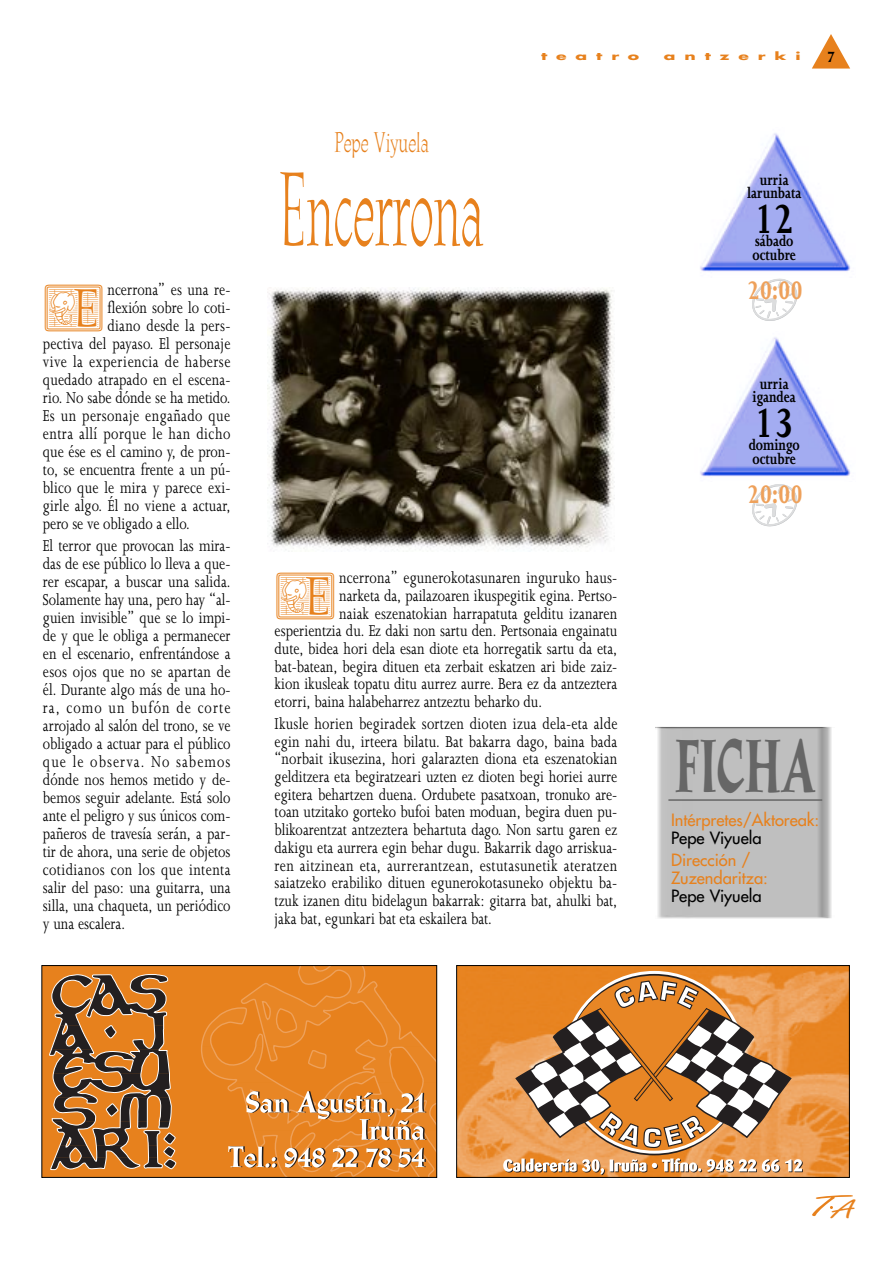
<style>
.page{position:relative;width:893px;height:1263px;background:#fff}
.page>*{position:absolute;margin:0;border:0;box-sizing:border-box;transform-origin:0 0}
.t1{font:99px "Cg Athenaeum";color:#e7811d;scale:.53 1}
.t2{font:700 68.7px "Cg Athenaeum";color:#666;scale:.67 1}
.t3{font:700 46.65px "Joanna";color:#000;scale:.8 1}
.t4{font:46.65px "Cg Athenaeum Initial Positive";color:#e7811d}
.t5{font:700 29.1px "Joanna";color:#eea15b;scale:.8 1}
.t6{font:28.8px "Freestyle Script";color:#e7811d;scale:2.18 1}
.t7{font:27px "Cg Athenaeum";color:#e7811d;scale:.7 1}
.t8{font:18px/18px "Joanna";color:#000;text-align:justify;scale:.8 1}
.t9{font:18px "Joanna";letter-spacing:.035em;color:#000;scale:.8 1}
.t10{font:18px "Joanna";letter-spacing:.03em;color:#000;scale:.8 1}
.t11{font:18px "Joanna";letter-spacing:.025em;color:#000;scale:.8 1}
.t12{font:18px "Joanna";letter-spacing:.02em;color:#000;scale:.8 1}
.t13{font:700 16.95px/13.4px "Joanna";color:#000;text-align:center;scale:.8 1}
.t14{font:16.5px/18px "Futura";color:#e7811d}
.t15{font:16.5px "Futura";color:#000}
.t16{font:700 15px "Cg Athenaeum";color:#000}
.t17{font:700 10.5px "Futura";letter-spacing:.52em;color:#e7811d;scale:1.64 1}
</style>
<div class="page">
<svg style="left:812px;top:34px;width:38px;height:35px"></svg>
<div style="left:42px;top:966px;width:394px;height:211px;background:#e7811d"></div>
<svg style="left:49px;top:974px;width:128px;height:197px"></svg>
<svg style="left:201px;top:967px;width:234px;height:209px"></svg>
<div style="left:41px;top:965px;width:396px;height:213px;border:1px solid #000"></div>
<img style="left:458px;top:967px;width:389px;height:209px">
<svg style="left:503px;top:967px;width:299px;height:209px"></svg>
<div style="left:456px;top:965px;width:393px;height:213px;border:1px solid #000"></div>
<svg style="left:752px;top:279px;width:46px;height:42px"></svg>
<svg style="left:752px;top:484px;width:46px;height:42px"></svg>
<img style="left:700px;top:133px;width:150px;height:139px">
<img style="left:700px;top:337px;width:150px;height:140px">
<img style="left:655px;top:726px;width:177px;height:193px">
<hr style="left:668px;top:799px;width:154px;height:2px;background:#666">
<img style="left:267px;top:288px;width:347px;height:262px">
<p class="t8" style="left:107px;top:283px;width:155px">ncerrona” es una re-</p>
<p class="t8" style="left:107px;top:301px;width:155px">flexión sobre lo coti-</p>
<p class="t12" style="left:107px;top:319px;width:155px">diano desde la pers-</p>
<p class="t8" style="left:43px;top:337px;width:236px">pectiva del payaso. El personaje</p>
<p class="t9" style="left:43px;top:355px;width:236px">vive la experiencia de haberse</p>
<p class="t8" style="left:43px;top:373px;width:236px">quedado atrapado en el escena-</p>
<p class="t8" style="left:43px;top:391px;width:236px">rio. No sabe dónde se ha metido.</p>
<p class="t11" style="left:43px;top:409px;width:236px">Es un personaje engañado que</p>
<p class="t10" style="left:43px;top:427px;width:236px">entra allí porque le han dicho</p>
<p class="t8" style="left:43px;top:445px;width:236px">que ése es el camino y, de pron-</p>
<p class="t8" style="left:43px;top:463px;width:236px">to, se encuentra frente a un pú-</p>
<p class="t8" style="left:43px;top:481px;width:236px">blico que le mira y parece exi-</p>
<p class="t8" style="left:43px;top:499px;width:236px">girle algo. Él no viene a actuar,</p>
<p class="t8" style="left:43px;top:517px;width:185px">pero se ve obligado a ello.</p>
<p class="t8" style="left:43px;top:539px;width:236px">El terror que provocan las mira&shy;das de ese público lo lleva a que&shy;rer escapar, a buscar una salida.<br>Solamente hay una, pero hay “al&shy;guien invisible” que se lo impi&shy;de y que le obliga a permanecer en el escenario, enfrentándose a esos ojos que no se apartan de él. Durante algo más de una ho&shy;ra, como un bufón de corte arrojado al salón del trono, se ve obligado a actuar para el público que le observa. No sabemos dónde nos hemos metido y de&shy;bemos seguir adelante. Está solo ante el peligro y sus únicos com&shy;pañeros de travesía serán, a par&shy;tir de ahora, una serie de objetos cotidianos con los que intenta salir del paso: una guitarra, una silla, una chaqueta, un periódico y una escalera.</p>
<h3 class="t4" style="left:44px;top:285px;width:60px">E</h3>
<h3 class="t7" style="left:334px;top:132px;width:137px">Pepe Viyuela</h3>
<h1 class="t1" style="left:280px;top:172px;width:385px">Encerrona</h1>
<p class="t17" style="left:541px;top:52px;width:61px">teatro</p>
<p class="t17" style="left:663px;top:52px;width:85px">antzerki</p>
<p class="t16" style="left:827px;top:51px;width:8px">7</p>
<p class="t13" style="left:747px;top:174px;width:69px">urria larunbata</p>
<h3 class="t3" style="left:754px;top:202px;width:51px">12</h3>
<p class="t13" style="left:752px;top:236px;width:56px;text-align:left">sábado octubre</p>
<h3 class="t5" style="left:747px;top:279px;width:71px">20:00</h3>
<p class="t13" style="left:752px;top:379px;width:56px">urria igandea</p>
<h3 class="t3" style="left:754px;top:406px;width:51px">13</h3>
<p class="t13" style="left:748px;top:440px;width:65px;text-align:left">domingo octubre</p>
<h3 class="t5" style="left:747px;top:483px;width:71px">20:00</h3>
<p class="t8" style="left:339px;top:570px;width:349px">ncerrona” egunerokotasunaren inguruko haus-</p>
<p class="t8" style="left:339px;top:588px;width:349px">narketa da, pailazoaren ikuspegitik egina. Pertso-</p>
<p class="t8" style="left:339px;top:606px;width:349px">naiak eszenatokian harrapatuta gelditu izanaren</p>
<p class="t8" style="left:274px;top:623px;width:430px">esperientzia du. Ez daki non sartu den. Pertsonaia engainatu</p>
<p class="t8" style="left:274px;top:641px;width:430px">dute, bidea hori dela esan diote eta horregatik sartu da eta,</p>
<p class="t8" style="left:274px;top:659px;width:430px">bat-batean, begira dituen eta zerbait eskatzen ari bide zaiz-</p>
<p class="t8" style="left:274px;top:677px;width:430px">kion ikusleak topatu ditu aurrez aurre. Bera ez da antzeztera</p>
<p class="t8" style="left:274px;top:694px;width:335px">etorri, baina halabeharrez antzeztu beharko du.</p>
<p class="t8" style="left:274px;top:716px;width:430px">Ikusle horien begiradek sortzen dioten izua dela-eta alde egin nahi du, irteera bilatu. Bat bakarra dago, baina bada “norbait ikusezina, hori galarazten diona eta eszenatokian gelditzera eta begiratzeari uzten ez dioten begi horiei aurre egitera behartzen duena. Ordubete pasatxoan, tronuko are&shy;toan utzitako gorteko bufoi baten moduan, begira duen pu&shy;blikoarentzat antzeztera behartuta dago. Non sartu garen ez dakigu eta aurrera egin behar dugu. Bakarrik dago arriskua&shy;ren aitzinean eta, aurrerantzean, estutasunetik ateratzen saiatzeko erabiliko dituen egunerokotasuneko objektu ba&shy;tzuk izanen ditu bidelagun bakarrak: gitarra bat, ahulki bat, jaka bat, egunkari bat eta eskailera bat.</p>
<h3 class="t4" style="left:276px;top:573px;width:60px">E</h3>
<h2 class="t2" style="left:675px;top:740px;width:211px">FICHA</h2>
<p class="t14" style="left:671px;top:812px;width:150px">Intérpretes/Aktoreak:</p>
<p class="t15" style="left:671px;top:830px;width:92px">Pepe Viyuela</p>
<p class="t14" style="left:671px;top:852px;width:98px">Dirección /<br>Zuzendaritza:</p>
<p class="t15" style="left:671px;top:888px;width:92px">Pepe Viyuela</p>
<h3 class="t6" style="left:807px;top:1197px;width:22px">T<sub>A</sub></h3>
</div>
